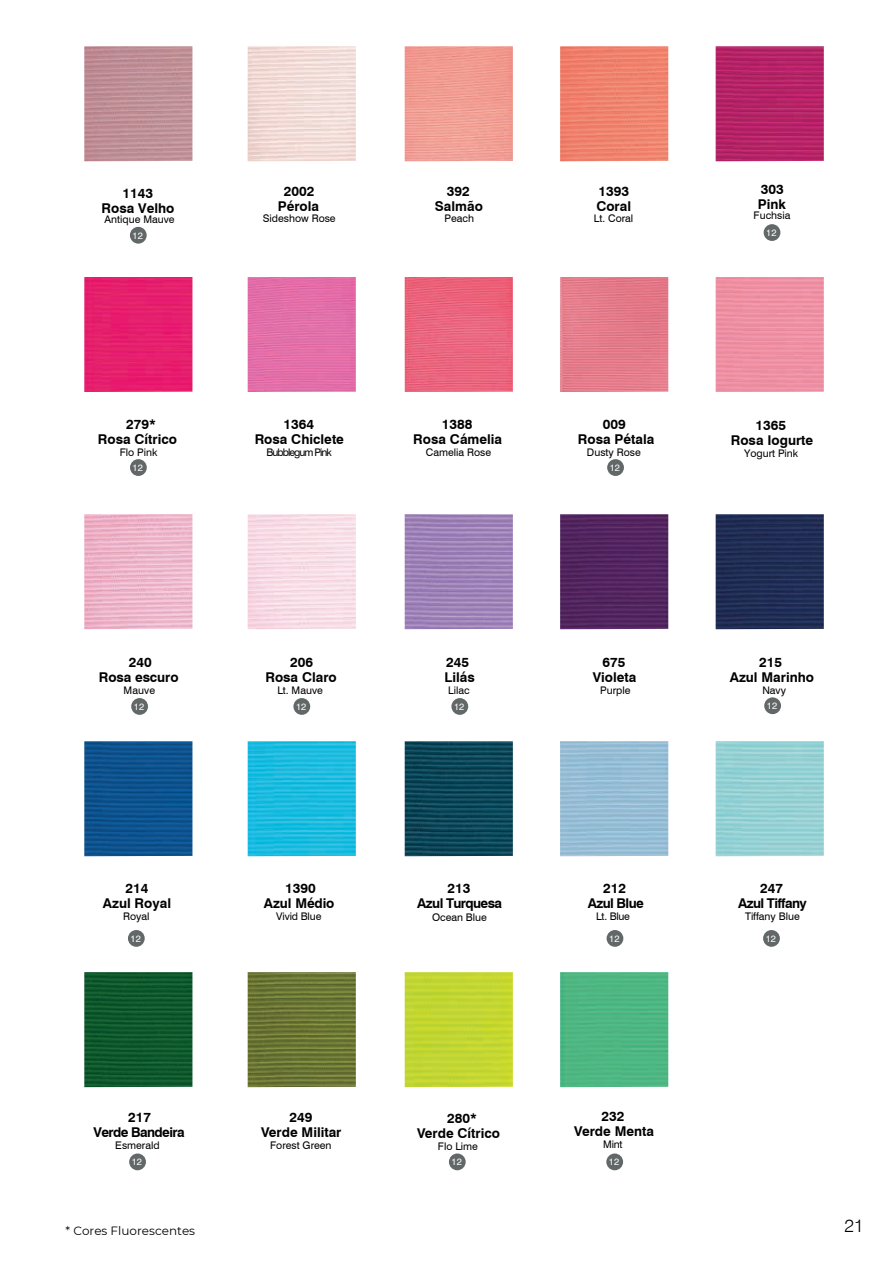
<style>
.page{position:relative;width:893px;height:1263px;background:#fff}
.page>*{position:absolute;margin:0;border:0;box-sizing:border-box;transform-origin:0 0}
.t1{font:300 18px "Swiss 721 BT";color:#000001}
.t2{font:700 13.5px/15px "Swiss 721 BT";color:#000001;text-align:center}
.t3{font:700 13.5px/15px "Swiss 721 BT";letter-spacing:-.045em;color:#000001;text-align:center}
.t4{font:12px "Montserrat";color:#000001}
.t5{font:10.5px "Swiss 721 BT";color:#000001}
.t6{font:10.5px "Swiss 721 BT";letter-spacing:-.09em;color:#000001}
.t7{font:9.3px "Swiss 721 BT";color:#fff}
</style>
<div class="page">
<div style="left:131px;top:698px;width:17px;height:17px;background:#626767;border-radius:50%"></div>
<div style="left:607px;top:459px;width:17px;height:17px;background:#626767;border-radius:50%"></div>
<div style="left:130px;top:459px;width:17px;height:17px;background:#626767;border-radius:50%"></div>
<div style="left:129px;top:1153px;width:17px;height:17px;background:#626767;border-radius:50%"></div>
<div style="left:606px;top:1153px;width:17px;height:17px;background:#626767;border-radius:50%"></div>
<div style="left:449px;top:1153px;width:17px;height:17px;background:#626767;border-radius:50%"></div>
<div style="left:130px;top:227px;width:17px;height:17px;background:#626767;border-radius:50%"></div>
<div style="left:764px;top:224px;width:16px;height:17px;background:#626767;border-radius:50%"></div>
<div style="left:293px;top:698px;width:17px;height:17px;background:#626767;border-radius:50%"></div>
<div style="left:451px;top:698px;width:17px;height:17px;background:#626767;border-radius:50%"></div>
<div style="left:764px;top:697px;width:17px;height:17px;background:#626767;border-radius:50%"></div>
<div style="left:607px;top:930px;width:16px;height:17px;background:#626767;border-radius:50%"></div>
<div style="left:763px;top:930px;width:17px;height:17px;background:#626767;border-radius:50%"></div>
<div style="left:128px;top:930px;width:17px;height:17px;background:#626767;border-radius:50%"></div>
<img style="left:84px;top:277px;width:108px;height:115px">
<img style="left:248px;top:277px;width:108px;height:115px">
<img style="left:405px;top:277px;width:108px;height:115px">
<img style="left:560px;top:277px;width:108px;height:115px">
<img style="left:716px;top:277px;width:108px;height:115px">
<img style="left:84px;top:46px;width:108px;height:115px">
<img style="left:405px;top:46px;width:108px;height:115px">
<img style="left:560px;top:46px;width:108px;height:115px">
<img style="left:716px;top:46px;width:108px;height:115px">
<img style="left:84px;top:514px;width:108px;height:115px">
<img style="left:405px;top:514px;width:108px;height:115px">
<img style="left:560px;top:514px;width:108px;height:115px">
<img style="left:716px;top:514px;width:108px;height:115px">
<img style="left:84px;top:741px;width:108px;height:115px">
<img style="left:248px;top:741px;width:108px;height:115px">
<img style="left:405px;top:741px;width:108px;height:115px">
<img style="left:560px;top:741px;width:108px;height:115px">
<img style="left:716px;top:741px;width:108px;height:115px">
<img style="left:84px;top:972px;width:108px;height:115px">
<img style="left:248px;top:972px;width:108px;height:115px">
<img style="left:405px;top:972px;width:108px;height:115px">
<img style="left:560px;top:972px;width:108px;height:115px">
<p class="t2" style="left:102px;top:185px;width:74px">1143<br>Rosa Velho</p>
<p class="t5" style="left:105px;top:213px;width:71px">Antique Mauve</p>
<p class="t2" style="left:278px;top:184px;width:43px">2002<br>Pérola</p>
<p class="t5" style="left:263px;top:212px;width:74px">Sideshow Rose</p>
<p class="t2" style="left:435px;top:184px;width:49px">392<br>Salmão</p>
<p class="t5" style="left:445px;top:212px;width:31px">Peach</p>
<p class="t2" style="left:596px;top:184px;width:36px;text-align:left">1393<br>Coral</p>
<p class="t5" style="left:594px;top:212px;width:41px">Lt. Coral</p>
<p class="t2" style="left:758px;top:181px;width:30px;text-align:left">303<br>Pink</p>
<p class="t5" style="left:754px;top:209px;width:38px">Fuchsia</p>
<p class="t7" style="left:133px;top:230px;width:12px">12</p>
<p class="t7" style="left:766px;top:227px;width:12px">12</p>
<p class="t2" style="left:98px;top:417px;width:81px">279*<br>Rosa Cítrico</p>
<p class="t5" style="left:120px;top:446px;width:39px">Flo Pink</p>
<p class="t2" style="left:255px;top:417px;width:91px">1364<br>Rosa Chiclete</p>
<p class="t6" style="left:266px;top:446px;width:67px">Bubblegum Pink</p>
<p class="t2" style="left:413px;top:417px;width:90px">1388<br>Rosa Cámelia</p>
<p class="t5" style="left:426px;top:446px;width:67px">Camelia Rose</p>
<p class="t2" style="left:578px;top:417px;width:78px">009<br>Rosa Pétala</p>
<p class="t5" style="left:587px;top:446px;width:55px">Dusty Rose</p>
<p class="t2" style="left:731px;top:417px;width:84px">1365<br>Rosa Iogurte</p>
<p class="t5" style="left:744px;top:447px;width:56px">Yogurt Pink</p>
<p class="t7" style="left:133px;top:462px;width:12px">12</p>
<p class="t7" style="left:610px;top:462px;width:12px">12</p>
<p class="t2" style="left:99px;top:655px;width:81px">240<br>Rosa escuro</p>
<p class="t5" style="left:124px;top:684px;width:33px">Mauve</p>
<p class="t2" style="left:265px;top:655px;width:73px">206<br>Rosa Claro</p>
<p class="t5" style="left:277px;top:684px;width:47px">Lt. Mauve</p>
<p class="t2" style="left:445px;top:655px;width:32px;text-align:left">245<br>Lilás</p>
<p class="t5" style="left:448px;top:684px;width:23px">Lilac</p>
<p class="t2" style="left:593px;top:655px;width:45px">675<br>Violeta</p>
<p class="t5" style="left:600px;top:684px;width:32px">Purple</p>
<p class="t2" style="left:730px;top:654px;width:86px">215<br>Azul Marinho</p>
<p class="t5" style="left:762px;top:683px;width:25px">Navy</p>
<p class="t7" style="left:134px;top:701px;width:12px">12</p>
<p class="t7" style="left:296px;top:701px;width:12px">12</p>
<p class="t7" style="left:454px;top:701px;width:12px">12</p>
<p class="t7" style="left:767px;top:700px;width:12px">12</p>
<p class="t2" style="left:103px;top:880px;width:70px">214<br>Azul Royal</p>
<p class="t5" style="left:123px;top:909px;width:28px">Royal</p>
<p class="t2" style="left:264px;top:880px;width:72px">1390<br>Azul Médio</p>
<p class="t5" style="left:276px;top:909px;width:47px">Vivid Blue</p>
<p class="t3" style="left:417px;top:880px;width:86px">213<br>Azul Turquesa</p>
<p class="t5" style="left:432px;top:911px;width:56px">Ocean Blue</p>
<p class="t3" style="left:588px;top:880px;width:57px">212<br>Azul Blue</p>
<p class="t5" style="left:596px;top:909px;width:35px">Lt. Blue</p>
<p class="t3" style="left:738px;top:880px;width:70px">247<br>Azul Tiffany</p>
<p class="t5" style="left:745px;top:909px;width:56px">Tiffany Blue</p>
<p class="t7" style="left:131px;top:933px;width:12px">12</p>
<p class="t7" style="left:609px;top:933px;width:12px">12</p>
<p class="t7" style="left:766px;top:933px;width:12px">12</p>
<p class="t3" style="left:94px;top:1109px;width:93px">217<br>Verde Bandeira</p>
<p class="t5" style="left:115px;top:1138px;width:46px">Esmerald</p>
<p class="t2" style="left:261px;top:1109px;width:82px">249<br>Verde Militar</p>
<p class="t5" style="left:270px;top:1138px;width:63px">Forest Green</p>
<p class="t2" style="left:417px;top:1110px;width:85px">280*<br>Verde Cítrico</p>
<p class="t5" style="left:438px;top:1140px;width:42px">Flo Lime</p>
<p class="t2" style="left:574px;top:1109px;width:81px">232<br>Verde Menta</p>
<p class="t5" style="left:603px;top:1138px;width:21px">Mint</p>
<p class="t7" style="left:132px;top:1156px;width:12px">12</p>
<p class="t7" style="left:452px;top:1156px;width:12px">12</p>
<p class="t7" style="left:609px;top:1156px;width:12px">12</p>
<p class="t4" style="left:66px;top:1222px;width:131px">* Cores Fluorescentes</p>
<h1 class="t1" style="left:844px;top:1215px;width:21px">21</h1>
</div>
